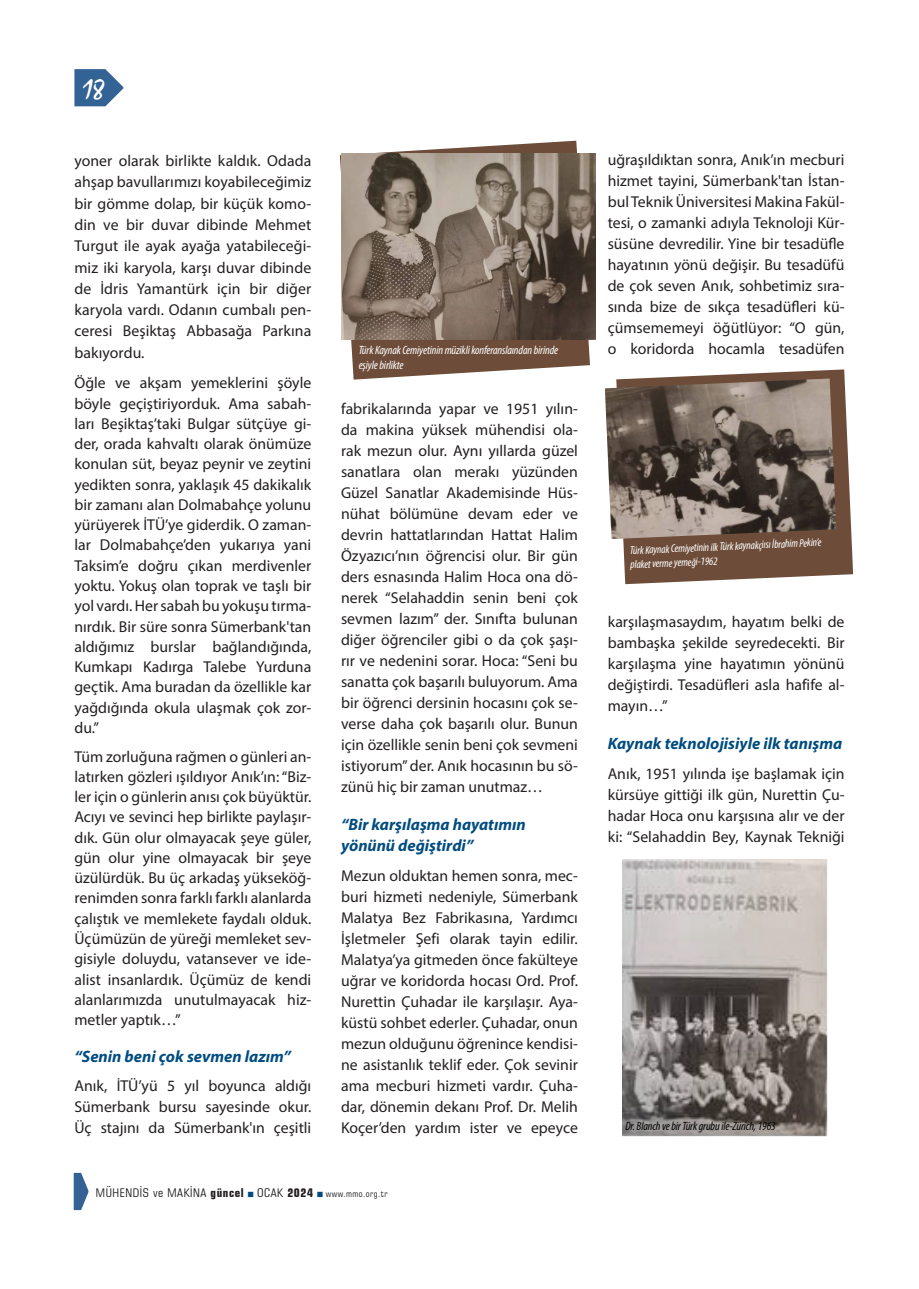
<style>
.page{position:relative;width:919px;height:1289px;background:#fff}
.page>*{position:absolute;margin:0;border:0;box-sizing:border-box;transform-origin:0 0}
.t1{font:27px "TR Mystical Plain";color:#fff}
.t2{font:italic 700 16.5px/21.1px "Myriad Pro";color:#004c80}
.t3{font:15.75px/21px "Myriad Pro";color:#231f20;text-align:justify}
.t4{font:italic condensed 12px/15px "Myriad Pro";letter-spacing:-.01em;color:#fff}
.t5{font:condensed 12px "Square 721 BT";letter-spacing:.05em;color:#231f20}
.t6{font:italic condensed 12px "Myriad Pro";letter-spacing:-.01em;color:#000}
.t7{font:italic condensed 11.25px/14.5px "Myriad Pro";color:#fff}
.s1{font-weight:700}
.s2{font-size:9px}
</style>
<div class="page">
<svg style="left:74px;top:69px;width:49px;height:37px"></svg>
<svg style="left:74px;top:1172px;width:14px;height:37px"></svg>
<svg style="left:340px;top:141px;width:250px;height:238px;fill:#6d4d3a"></svg>
<img style="left:342px;top:153px;width:254px;height:186px">
<img style="left:622px;top:859px;width:206px;height:278px">
<svg style="left:623px;top:369px;width:230px;height:215px;fill:#6d4d3a"></svg>
<img style="left:605px;top:378px;width:231px;height:161px">
<h1 class="t1" style="left:83px;top:73px;width:23px">18</h1>
<p class="t3" style="left:74px;top:150px;width:238px">yoner olarak birlikte kaldık. Odada ahşap bavullarımızı koyabileceğimiz bir gömme dolap, bir küçük komo&shy;din ve bir duvar dibinde Mehmet Turgut ile ayak ayağa yatabileceği&shy;miz iki karyola, karşı duvar dibinde de İdris Yamantürk için bir diğer karyola vardı. Odanın cumbalı pen&shy;ceresi Beşiktaş Abbasağa Parkına bakıyordu.</p>
<p class="t3" style="left:74px;top:372px;width:238px;line-height:20.2px">Öğle ve akşam yemeklerini şöyle böyle geçiştiriyorduk. Ama sabah&shy;ları Beşiktaş’taki Bulgar sütçüye gi&shy;der, orada kahvaltı olarak önümüze konulan süt, beyaz peynir ve zeytini yedikten sonra, yaklaşık 45 dakikalık bir zamanı alan Dolmabahçe yolunu yürüyerek İTÜ’ye giderdik. O zaman&shy;lar Dolmabahçe’den yukarıya yani Taksim’e doğru çıkan merdivenler yoktu. Yokuş olan toprak ve taşlı bir yol vardı. Her sabah bu yokuşu tırma&shy;nırdık. Bir süre sonra Sümerbank'tan aldığımız burslar bağlandığında, Kumkapı Kadırga Talebe Yurduna geçtik. Ama buradan da özellikle kar yağdığında okula ulaşmak çok zor&shy;du.”</p>
<p class="t3" style="left:74px;top:746px;width:238px;line-height:20.2px">Tüm zorluğuna rağmen o günleri an&shy;latırken gözleri ışıldıyor Anık’ın: “Biz&shy;ler için o günlerin anısı çok büyüktür.<br>Acıyı ve sevinci hep birlikte paylaşır&shy;dık. Gün olur olmayacak şeye güler, gün olur yine olmayacak bir şeye üzülürdük. Bu üç arkadaş yükseköğ&shy;renimden sonra farklı farklı alanlarda çalıştık ve memlekete faydalı olduk.<br>Üçümüzün de yüreği memleket sev&shy;gisiyle doluydu, vatansever ve ide&shy;alist insanlardık. Üçümüz de kendi alanlarımızda unutulmayacak hiz&shy;metler yaptık…”</p>
<p class="t2" style="left:74px;top:1045px;width:218px">“Senin beni çok sevmen lazım”</p>
<p class="t3" style="left:74px;top:1074px;width:238px">Anık, İTÜ’yü 5 yıl boyunca aldığı Sümerbank bursu sayesinde okur.<br>Üç stajını da Sümerbank'ın çeşitli</p>
<p class="t4" style="left:358px;top:342px;width:201px">Türk Kaynak Cemiyetinin müzikli konferanslaından birinde eşiyle birlikte</p>
<p class="t3" style="left:341px;top:398px;width:238px">fabrikalarında yapar ve 1951 yılın&shy;da makina yüksek mühendisi ola&shy;rak mezun olur. Aynı yıllarda güzel sanatlara olan merakı yüzünden Güzel Sanatlar Akademisinde Hüs&shy;nühat bölümüne devam eder ve devrin hattatlarından Hattat Halim Özyazıcı’nın öğrencisi olur. Bir gün ders esnasında Halim Hoca ona dö&shy;nerek “Selahaddin senin beni çok sevmen lazım” der. Sınıfta bulunan diğer öğrenciler gibi o da çok şaşı&shy;rır ve nedenini sorar. Hoca: “Seni bu sanatta çok başarılı buluyorum. Ama bir öğrenci dersinin hocasını çok se&shy;verse daha çok başarılı olur. Bunun için özellikle senin beni çok sevmeni istiyorum” der. Anık hocasının bu sö&shy;zünü hiç bir zaman unutmaz…</p>
<p class="t2" style="left:341px;top:813px;width:186px">“Bir karşılaşma hayatımın yönünü değiştirdi”</p>
<p class="t3" style="left:341px;top:864px;width:238px">Mezun olduktan hemen sonra, mec&shy;buri hizmeti nedeniyle, Sümerbank Malatya Bez Fabrikasına, Yardımcı İşletmeler Şefi olarak tayin edilir.<br>Malatya’ya gitmeden önce fakülteye uğrar ve koridorda hocası Ord. Prof.<br>Nurettin Çuhadar ile karşılaşır. Aya&shy;küstü sohbet ederler. Çuhadar, onun mezun olduğunu öğrenince kendisi&shy;ne asistanlık teklif eder. Çok sevinir ama mecburi hizmeti vardır. Çuha&shy;dar, dönemin dekanı Prof. Dr. Melih Koçer’den yardım ister ve epeyce</p>
<p class="t5" style="left:96px;top:1185px;width:293px">MÜHENDİS ve MAKİNA <span class="s1">güncel</span> OCAK <span class="s1">2024</span> <span class="s2">www.mmo.org.tr</span></p>
<p class="t3" style="left:607px;top:149px;width:238px">uğraşıldıktan sonra, Anık’ın mecburi hizmet tayini, Sümerbank'tan İstan&shy;bul Teknik Üniversitesi Makina Fakül&shy;tesi, o zamanki adıyla Teknoloji Kür&shy;süsüne devredilir. Yine bir tesadüfle hayatının yönü değişir. Bu tesadüfü de çok seven Anık, sohbetimiz sıra&shy;sında bize de sıkça tesadüfleri kü&shy;çümsememeyi öğütlüyor: “O gün, o koridorda hocamla tesadüfen</p>
<p class="t7" style="left:629px;top:542px;width:193px;rotate:-2deg">Türk Kaynak Cemiyetinin ilk Türk kaynakçiısı İbrahim Pekin’e plaket verme yemeği-1962</p>
<p class="t3" style="left:607px;top:611px;width:238px">karşılaşmasaydım, hayatım belki de bambaşka şekilde seyredecekti. Bir karşılaşma yine hayatımın yönünü değiştirdi. Tesadüfleri asla hafife al&shy;mayın…”</p>
<p class="t2" style="left:607px;top:732px;width:236px">Kaynak teknolojisiyle ilk tanışma</p>
<p class="t3" style="left:607px;top:763px;width:238px">Anık, 1951 yılında işe başlamak için kürsüye gittiği ilk gün, Nurettin Çu&shy;hadar Hoca onu karşısına alır ve der ki: “Selahaddin Bey, Kaynak Tekniği</p>
<p class="t6" style="left:625px;top:1118px;width:152px">Dr. Blanch ve bir Türk grubu ile-Zürich, 1963</p>
</div>
